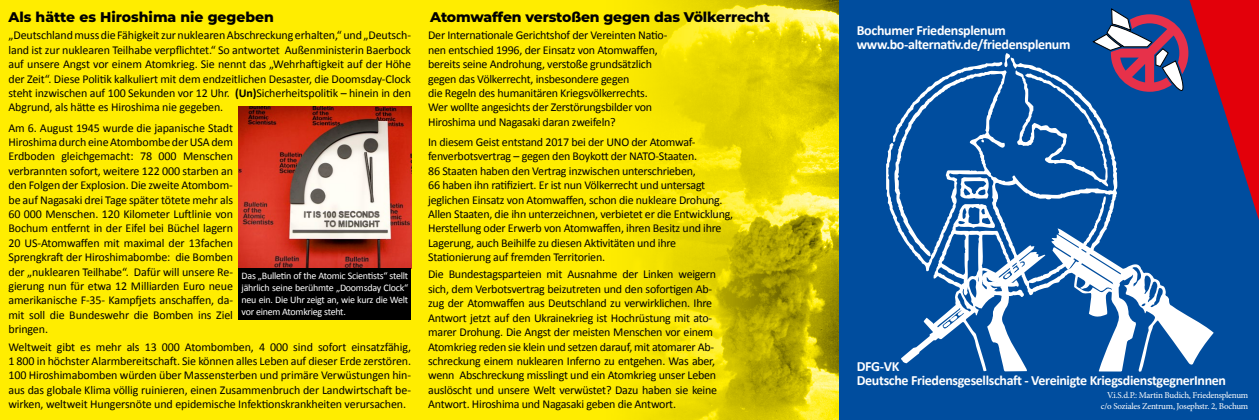
<style>
.page{position:relative;width:1259px;height:420px;background:#fff}
.page>*{position:absolute;margin:0;border:0;box-sizing:border-box;transform-origin:0 0}
.t1{font:700 14px/14px "Calibri";letter-spacing:-.025em;color:#fff}
.t2{font:800 14px "Montserrat";letter-spacing:-.01em;color:#000}
.t3{font:12px/14.4px "Calibri";letter-spacing:-.02em;color:#000}
.t4{font:10px/12px "Calibri";letter-spacing:-.025em;color:#fff;text-align:justify}
.t5{font:9px/10.8px "Minion Pro";letter-spacing:-.025em;color:#fff;text-align:right}
.s1{font-weight:700}
</style>
<div class="page">
<div style="left:0;top:0;width:839px;height:420px;background:#ffed00"></div>
<img style="left:635px;top:0;width:204px;height:420px">
<div style="left:839px;top:0;width:420px;height:420px;background:#004d9e"></div>
<svg style="left:886px;top:143px;width:6px;height:72px"></svg>
<svg style="left:901px;top:298px;width:312px;height:73px"></svg>
<svg style="left:892px;top:0;width:367px;height:298px"></svg>
<img style="left:239px;top:106px;width:172px;height:162px">
<div style="left:239px;top:268px;width:172px;height:51px;background:#000"></div>
<p class="t2" style="left:9px;top:7px;width:267px">Als hätte es Hiroshima nie gegeben</p>
<p class="t3" style="left:8px;top:28px;width:404px;text-align:justify">„Deutschland muss die Fähigkeit zur nuklearen Abschreckung erhalten,“ und „Deutsch&shy;land ist zur nuklearen Teilhabe verpflichtet.“ So antwortet Außenministerin Baerbock auf unsere Angst vor einem Atomkrieg. Sie nennt das „Wehrhaftigkeit auf der Höhe der Zeit“. Diese Politik kalkuliert mit dem endzeitlichen Desaster, die Doomsday-Clock steht inzwischen auf 100 Sekunden vor 12 Uhr. <span class="s1">(Un)</span>Sicherheitspolitik – hinein in den Abgrund, als hätte es Hiroshima nie gegeben.</p>
<p class="t3" style="left:8px;top:120px;width:226px;text-align:justify">Am 6. August 1945 wurde die japanische Stadt Hiroshima durch eine Atombombe der USA dem Erdboden gleichgemacht: 78 000 Menschen verbrannten sofort, weitere 122 000 starben an den Folgen der Explosion. Die zweite Atombom&shy;be auf Nagasaki drei Tage später tötete mehr als 60 000 Menschen. 120 Kilometer Luftlinie von Bochum entfernt in der Eifel bei Büchel lagern 20 US-Atomwaffen mit maximal der 13fachen Sprengkraft der Hiroshimabombe: die Bomben der „nuklearen Teilhabe“. Dafür will unsere Re&shy;gierung nun für etwa 12 Milliarden Euro neue amerikanische F-35- Kampfjets anschaffen, da&shy;mit soll die Bundeswehr die Bomben ins Ziel bringen.</p>
<p class="t3" style="left:8px;top:339px;width:404px;text-align:justify">Weltweit gibt es mehr als 13 000 Atombomben, 4 000 sind sofort einsatzfähig, 1 800 in höchster Alarmbereitschaft. Sie können alles Leben auf dieser Erde zerstören.<br>100 Hiroshimabomben würden über Massensterben und primäre Verwüstungen hin&shy;aus das globale Klima völlig ruinieren, einen Zusammenbruch der Landwirtschaft be&shy;wirken, weltweit Hungersnöte und epidemische Infektionskrankheiten verursachen.</p>
<p class="t4" style="left:242px;top:269px;width:168px">Das „Bulletin of the Atomic Scientists“ stellt jährlich seine berühmte „Doomsday Clock“ neu ein. Die Uhr zeigt an, wie kurz die Welt vor einem Atomkrieg steht.</p>
<p class="t2" style="left:430px;top:7px;width:341px">Atomwaffen verstoßen gegen das Völkerrecht</p>
<p class="t3" style="left:428px;top:28px;width:241px">Der Internationale Gerichtshof der Vereinten Natio&shy;nen entschied 1996, der Einsatz von Atomwaffen, bereits seine Androhung, verstoße grundsätzlich gegen das Völkerrecht, insbesondere gegen<br>die Regeln des humanitären Kriegsvölkerrechts.<br>Wer wollte angesichts der Zerstörungsbilder von Hiroshima und Nagasaki daran zweifeln?</p>
<p class="t3" style="left:428px;top:135px;width:307px">In diesem Geist entstand 2017 bei der UNO der Atomwaf&shy;fenverbotsvertrag – gegen den Boykott der NATO-Staaten.<br>86 Staaten haben den Vertrag inzwischen unterschrieben,<br>66 haben ihn ratifiziert. Er ist nun Völkerrecht und untersagt jeglichen Einsatz von Atomwaffen, schon die nukleare Drohung.<br>Allen Staaten, die ihn unterzeichnen, verbietet er die Entwicklung, Herstellung oder Erwerb von Atomwaffen, ihren Besitz und ihre Lagerung, auch Beihilfe zu diesen Aktivitäten und ihre Stationierung auf fremden Territorien.</p>
<p class="t3" style="left:428px;top:267px;width:290px">Die Bundestagsparteien mit Ausnahme der Linken weigern sich, dem Verbotsvertrag beizutreten und den sofortigen Ab&shy;zug der Atomwaffen aus Deutschland zu verwirklichen. Ihre Antwort jetzt auf den Ukrainekrieg ist Hochrüstung mit ato&shy;marer Drohung. Die Angst der meisten Menschen vor einem Atomkrieg reden sie klein und setzen darauf, mit atomarer Ab&shy;schreckung einem nuklearen Inferno zu entgehen. Was aber, wenn Abschreckung misslingt und ein Atomkrieg unser Leben auslöscht und unsere Welt verwüstet? Dazu haben sie keine Antwort. Hiroshima und Nagasaki geben die Antwort.</p>
<p class="t1" style="left:857px;top:23px;width:215px">Bochumer Friedensplenum www.bo-alternativ.de/friedensplenum</p>
<p class="t1" style="left:857px;top:359px;width:371px">DFG-VK<br>Deutsche Friedensgesellschaft - Vereinigte KriegsdienstgegnerInnen</p>
<p class="t5" style="left:1101px;top:389px;width:149px">V.i.S.d.P.: Martin Budich, Friedensplenum c/o Soziales Zentrum, Josephstr. 2, Bochum</p>
</div>
